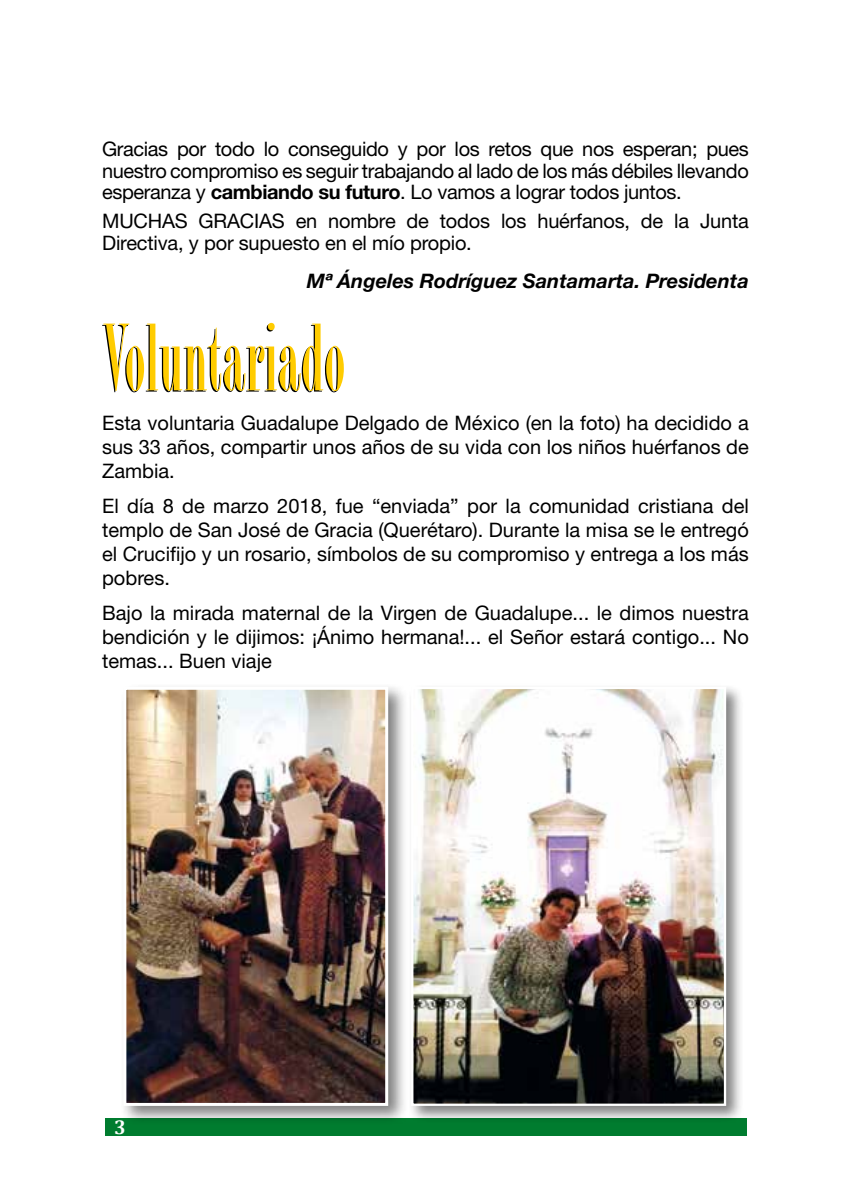
<style>
.page{position:relative;width:851px;height:1191px;background:#fff}
.page>*{position:absolute;margin:0;border:0;box-sizing:border-box;transform-origin:0 0}
.t1{font:20px/24px "Helvetica Neue LT Std";color:#000;text-align:justify}
.t2{font:italic 700 20px "Helvetica Neue LT Std";color:#000}
.t3{font:700 20px "Cambria";color:#fff}
.s1{font-weight:700}
</style>
<div class="page">
<svg style="left:102px;top:323px;width:242px;height:69px"></svg>
<div style="left:105px;top:1118px;width:641px;height:17px;background:#007c2f"></div>
<div style="left:407px;top:683px;width:337px;height:441px;background:#000;opacity:.5"></div>
<img style="left:414px;top:690px;width:309px;height:413px">
<div style="left:411px;top:687px;width:315px;height:419px;border:2px solid #fff"></div>
<div style="left:119px;top:683px;width:289px;height:442px;background:#000;opacity:.5"></div>
<img style="left:127px;top:691px;width:257px;height:411px">
<div style="left:123px;top:687px;width:265px;height:419px;border:3px solid #fff"></div>
<p class="t1" style="left:102px;top:138px;width:648px;line-height:21.6px">Gracias por todo lo conseguido y por los retos que nos esperan; pues nuestro compromiso es seguir trabajando al lado de los más débiles llevando esperanza y <span class="s1">cambiando su futuro</span>. Lo vamos a lograr todos juntos.</p>
<p class="t1" style="left:102px;top:210px;width:648px;line-height:21.6px">MUCHAS GRACIAS en nombre de todos los huérfanos, de la Junta<br>Directiva, y por supuesto en el mío propio.</p>
<p class="t2" style="left:307px;top:269px;width:443px">Mª Ángeles Rodríguez Santamarta. Presidenta</p>
<p class="t1" style="left:102px;top:410px;width:648px">Esta voluntaria Guadalupe Delgado de México (en la foto) ha decidido a sus 33 años, compartir unos años de su vida con los niños huérfanos de Zambia.</p>
<p class="t1" style="left:102px;top:494px;width:648px">El día 8 de marzo 2018, fue “enviada” por la comunidad cristiana del templo de San José de Gracia (Querétaro). Durante la misa se le entregó el Crucifijo y un rosario, símbolos de su compromiso y entrega a los más pobres.</p>
<p class="t1" style="left:102px;top:601px;width:648px">Bajo la mirada maternal de la Virgen de Guadalupe... le dimos nuestra bendición y le dijimos: ¡Ánimo hermana!... el Señor estará contigo... No temas... Buen viaje</p>
<p class="t3" style="left:114px;top:1112px;width:13px">3</p>
</div>
